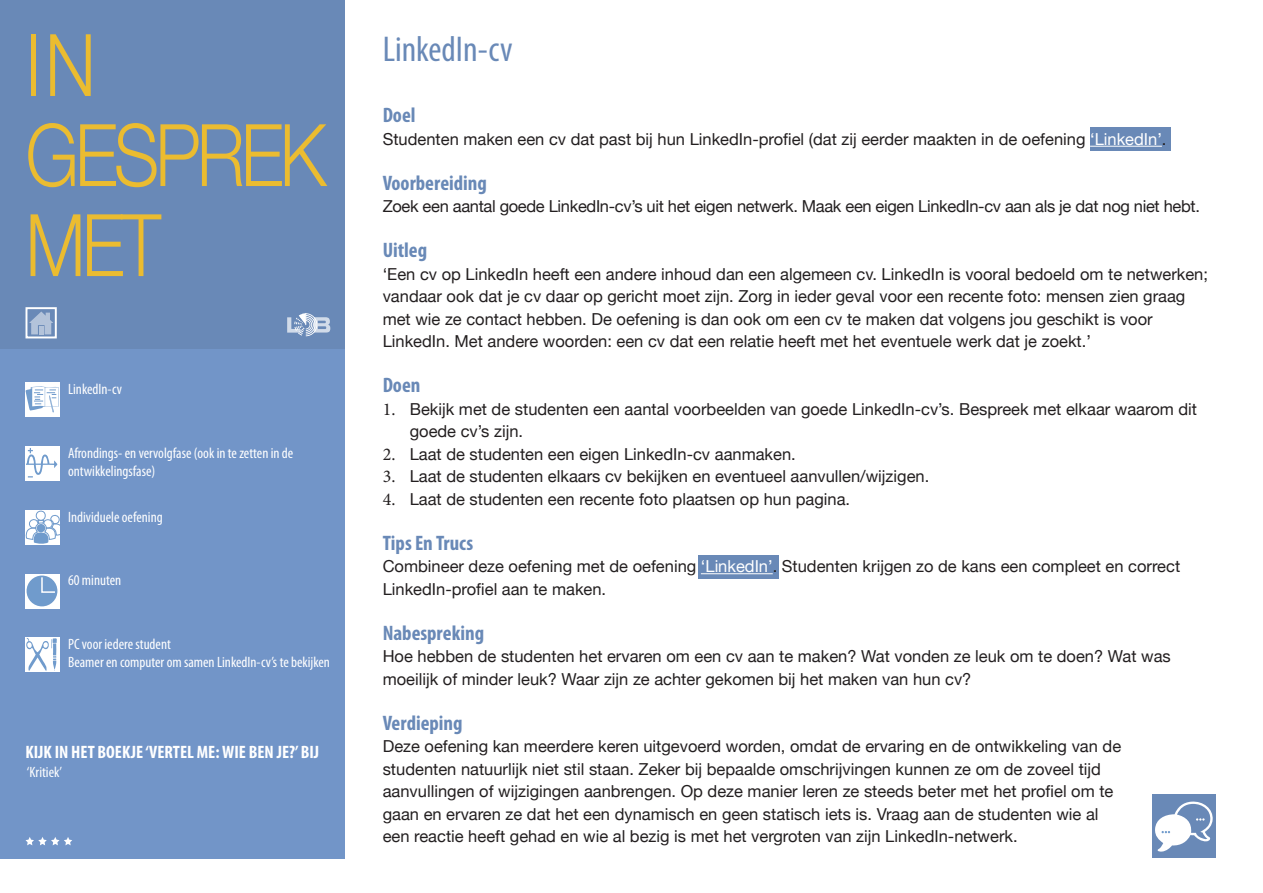
<style>
.page{position:relative;width:1263px;height:893px;background:#fff}
.page>*{position:absolute;margin:0;border:0;box-sizing:border-box;transform-origin:0 0}
.t1{font:300 86.4px/90px "Helvetica Neue";letter-spacing:-.055em;color:#ebbc30;scale:.83 1}
.t2{font:condensed 36px "Myriad Pro";color:#6989b7}
.t3{font:700 condensed 21px "Myriad Pro";color:#6989b7}
.t4{font:700 condensed 18px "Myriad Pro";color:#fff}
.t5{font:16.5px/22.5px "Helvetica Neue";color:#231f20}
.t6{font:16.5px "Helvetica Neue";letter-spacing:-.02em;color:#231f20}
.t7{font:condensed 15px/18px "Myriad Pro";color:#fff}
.s1{color:#fff}
.s2{font-family:"Minion Pro";font-size:18px}
</style>
<div class="page">
<div style="left:0;top:0;width:344px;height:859px;background:#7295c8"></div>
<div style="left:0;top:0;width:344px;height:349px;background:#6989b7"></div>
<div style="left:1152px;top:794px;width:63px;height:64px;background:#6989b7"></div>
<svg style="left:1155px;top:801px;width:58px;height:51px"></svg>
<svg style="left:287px;top:313px;width:43px;height:23px"></svg>
<div style="left:26px;top:638px;width:34px;height:34px;background:#fff"></div>
<svg style="left:26px;top:638px;width:31px;height:33px"></svg>
<div style="left:26px;top:383px;width:34px;height:34px;background:#fff"></div>
<svg style="left:26px;top:386px;width:33px;height:27px"></svg>
<div style="left:26px;top:446px;width:34px;height:34px;background:#fff"></div>
<svg style="left:27px;top:448px;width:30px;height:33px"></svg>
<svg style="left:26px;top:510px;width:34px;height:34px"></svg>
<svg style="left:26px;top:574px;width:34px;height:34px"></svg>
<div style="left:27px;top:576px;width:30px;height:30px;background:#709bcc;border-radius:50%"></div>
<svg style="left:41px;top:576px;width:15px;height:17px"></svg>
<svg style="left:26px;top:837px;width:46px;height:8px"></svg>
<svg style="left:29px;top:312px;width:24px;height:22px"></svg>
<div style="left:26px;top:307px;width:31px;height:31px;border:2px solid #fff"></div>
<div style="left:698px;top:555px;width:81px;height:23px;background:#6989b7"></div>
<div style="left:1090px;top:128px;width:80px;height:23px;background:#6989b7"></div>
<hr style="left:1090px;top:146px;width:72px;height:1px;background:#fff">
<hr style="left:701px;top:573px;width:72px;height:1px;background:#fff">
<h1 class="t1" style="left:26px;top:18px;width:364px">IN<br>GESPREK<br>MET</h1>
<p class="t7" style="left:68px;top:380px;width:56px">LinkedIn-cv</p>
<p class="t7" style="left:68px;top:444px;width:227px">Afrondings- en vervolgfase (ook in te zetten in de ontwikkelingsfase)</p>
<p class="t7" style="left:68px;top:507px;width:96px">Individuele oefening</p>
<p class="t7" style="left:68px;top:571px;width:55px">60 minuten</p>
<p class="t7" style="left:68px;top:635px;width:263px">PC voor iedere student<br>Beamer en computer om samen LinkedIn-cv’s te bekijken</p>
<p class="t4" style="left:26px;top:740px;width:295px">KIJK IN HET BOEKJE ‘VERTEL ME: WIE BEN JE?’ BIJ</p>
<p class="t7" style="left:27px;top:762px;width:37px">‘Kritiek’</p>
<h2 class="t2" style="left:383px;top:27px;width:131px">LinkedIn-cv</h2>
<p class="t3" style="left:383px;top:102px;width:34px">Doel</p>
<p class="t5" style="left:383px;top:127px;width:785px">Studenten maken een cv dat past bij hun LinkedIn-profiel (dat zij eerder maakten in de oefening <span class="s1">‘LinkedIn’</span>.</p>
<p class="t3" style="left:383px;top:169px;width:106px">Voorbereiding</p>
<p class="t6" style="left:383px;top:196px;width:819px">Zoek een aantal goede LinkedIn-cv’s uit het eigen netwerk. Maak een eigen LinkedIn-cv aan als je dat nog niet hebt.</p>
<p class="t3" style="left:383px;top:237px;width:46px">Uitleg</p>
<p class="t5" style="left:383px;top:262px;width:827px">‘Een cv op LinkedIn heeft een andere inhoud dan een algemeen cv. LinkedIn is vooral bedoeld om te netwerken; vandaar ook dat je cv daar op gericht moet zijn. Zorg in ieder geval voor een recente foto: mensen zien graag met wie ze contact hebben. De oefening is dan ook om een cv te maken dat volgens jou geschikt is voor LinkedIn. Met andere woorden: een cv dat een relatie heeft met het eventuele werk dat je zoekt.’</p>
<p class="t3" style="left:383px;top:372px;width:39px">Doen</p>
<p class="t5" style="left:410px;top:397px;width:789px;text-indent:-27px"><span class="s2">1.</span> Bekijk met de studenten een aantal voorbeelden van goede LinkedIn-cv’s. Bespreek met elkaar waarom dit goede cv’s zijn.</p>
<p class="t5" style="left:383px;top:442px;width:415px"><span class="s2">2.</span> Laat de studenten een eigen LinkedIn-cv aanmaken.</p>
<p class="t5" style="left:383px;top:465px;width:548px"><span class="s2">3.</span> Laat de studenten elkaars cv bekijken en eventueel aanvullen/wijzigen.</p>
<p class="t5" style="left:383px;top:487px;width:469px"><span class="s2">4.</span> Laat de studenten een recente foto plaatsen op hun pagina.</p>
<p class="t3" style="left:383px;top:529px;width:92px">Tips En Trucs</p>
<p class="t5" style="left:383px;top:555px;width:799px">Combineer deze oefening met de oefening <span class="s1">‘LinkedIn’</span>. Studenten krijgen zo de kans een compleet en correct<br>LinkedIn-profiel aan te maken.</p>
<p class="t3" style="left:383px;top:619px;width:103px">Nabespreking</p>
<p class="t5" style="left:383px;top:645px;width:789px">Hoe hebben de studenten het ervaren om een cv aan te maken? Wat vonden ze leuk om te doen? Wat was moeilijk of minder leuk? Waar zijn ze achter gekomen bij het maken van hun cv?</p>
<p class="t3" style="left:383px;top:709px;width:81px">Verdieping</p>
<p class="t5" style="left:383px;top:735px;width:740px">Deze oefening kan meerdere keren uitgevoerd worden, omdat de ervaring en de ontwikkeling van de studenten natuurlijk niet stil staan. Zeker bij bepaalde omschrijvingen kunnen ze om de zoveel tijd aanvullingen of wijzigingen aanbrengen. Op deze manier leren ze steeds beter met het profiel om te gaan en ervaren ze dat het een dynamisch en geen statisch iets is. Vraag aan de studenten wie al een reactie heeft gehad en wie al bezig is met het vergroten van zijn LinkedIn-netwerk.</p>
</div>
